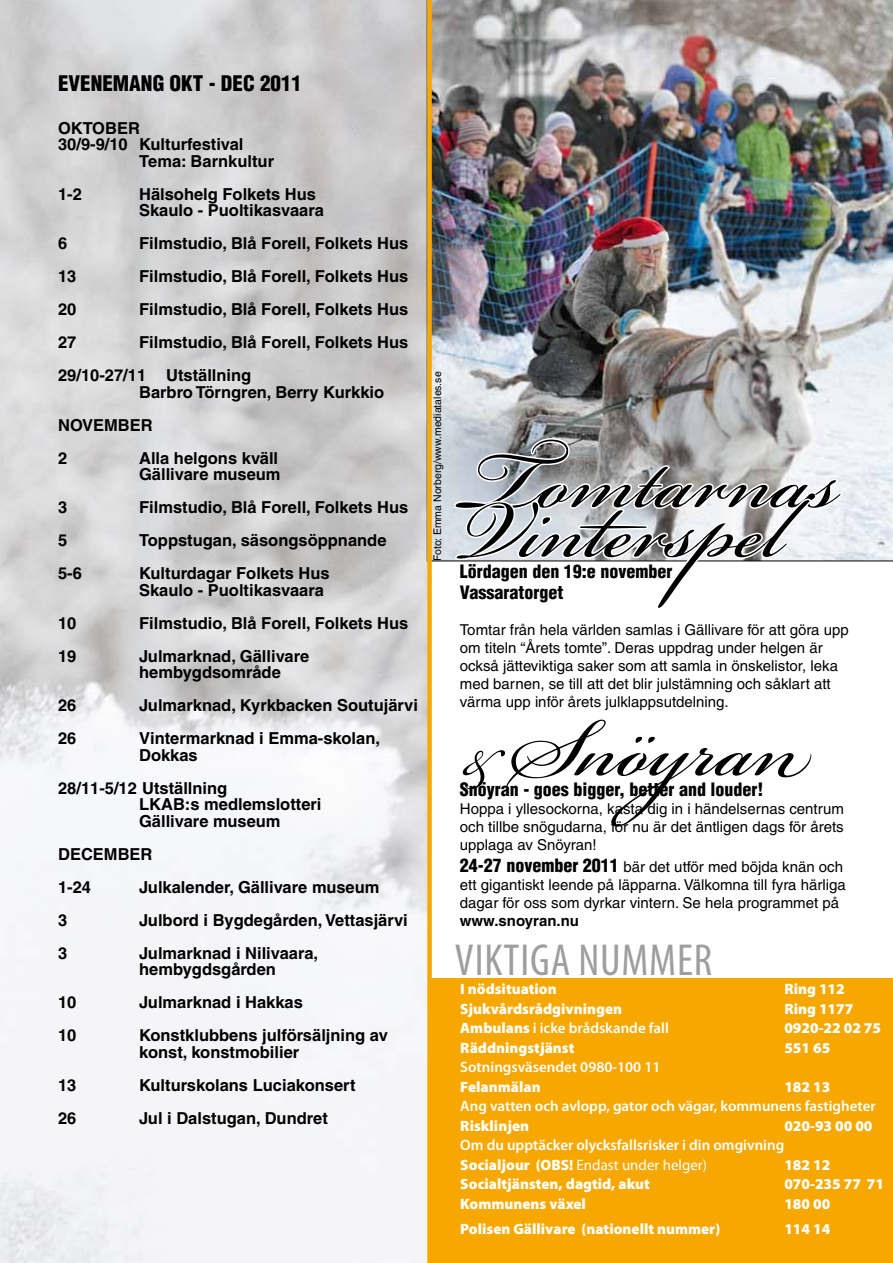
<style>
.page{position:relative;width:893px;height:1263px;background:#fff}
.page>*{position:absolute;margin:0;border:0;box-sizing:border-box;transform-origin:0 0}
.t1{font:127.5px "Bickham Script Pro";color:#000}
.t2{font:82.5px "Bickham Script Pro";color:#000}
.t3{font:condensed 45px "Myriad Pro";letter-spacing:.02em;color:#9c9e9f}
.t4{font:900 condensed 21px "Helvetica";color:#000}
.t5{font:900 condensed 18px/21.6px "Helvetica";color:#000}
.t6{font:700 16.5px/16.5px "Helvetica";color:#000}
.t7{font:15px/18px "Helvetica";color:#000}
.t8{font:900 15px "Myriad Pro";color:#fff}
.t9{font:600 15px/19.5px "Myriad Pro";color:#fff}
.t10{font:700 15px "Helvetica";color:#000}
.t11{font:10.5px "Helvetica";color:#000}
.s1{font-weight:900;font-stretch:condensed;font-size:18px}
.s2{font-weight:900}
.s3{font-weight:400}
</style>
<div class="page">
<img style="left:432px;top:0;width:461px;height:561px">
<div style="left:431px;top:978px;width:462px;height:285px;background:#f7a800"></div>
<div style="left:427px;top:0;width:5px;height:1263px;background:#f7a800"></div>
<svg style="left:453px;top:437px;width:391px;height:125px"></svg>
<p class="t4" style="left:58px;top:70px;width:245px">EVENEMANG OKT - DEC 2011</p>
<p class="t6" style="left:58px;top:119px;width:83px">OKTOBER</p>
<p class="t6" style="left:58px;top:136px;width:187px">30/9-9/10 Kulturfestival</p>
<p class="t6" style="left:139px;top:152px;width:136px">Tema: Barnkultur</p>
<p class="t6" style="left:58px;top:185px;width:25px">1-2</p>
<p class="t6" style="left:139px;top:185px;width:186px">Hälsohelg Folkets Hus<br>Skaulo - Puoltikasvaara</p>
<p class="t6" style="left:58px;top:235px;width:11px">6</p>
<p class="t6" style="left:139px;top:235px;width:271px">Filmstudio, Blå Forell, Folkets Hus</p>
<p class="t6" style="left:58px;top:268px;width:20px">13</p>
<p class="t6" style="left:139px;top:268px;width:271px">Filmstudio, Blå Forell, Folkets Hus</p>
<p class="t6" style="left:58px;top:301px;width:20px">20</p>
<p class="t6" style="left:139px;top:301px;width:271px">Filmstudio, Blå Forell, Folkets Hus</p>
<p class="t6" style="left:58px;top:334px;width:20px">27</p>
<p class="t6" style="left:58px;top:326px;width:352px;line-height:33px;text-indent:81px">Filmstudio, Blå Forell, Folkets Hus<br>29/10-27/11 Utställning</p>
<p class="t6" style="left:58px;top:375px;width:328px;line-height:33px;text-indent:81px">Barbro Törngren, Berry Kurkkio<br>NOVEMBER<br>2</p>
<p class="t6" style="left:139px;top:449px;width:143px">Alla helgons kväll<br>Gällivare museum</p>
<p class="t6" style="left:58px;top:499px;width:11px">3</p>
<p class="t6" style="left:139px;top:499px;width:271px">Filmstudio, Blå Forell, Folkets Hus</p>
<p class="t6" style="left:58px;top:532px;width:11px">5</p>
<p class="t6" style="left:139px;top:532px;width:249px">Toppstugan, säsongsöppnande</p>
<p class="t6" style="left:58px;top:565px;width:25px">5-6</p>
<p class="t6" style="left:139px;top:565px;width:192px">Kulturdagar Folkets Hus<br>Skaulo - Puoltikasvaara</p>
<p class="t6" style="left:58px;top:614px;width:20px">10</p>
<p class="t6" style="left:139px;top:614px;width:271px">Filmstudio, Blå Forell, Folkets Hus</p>
<p class="t6" style="left:58px;top:647px;width:20px">19</p>
<p class="t6" style="left:139px;top:647px;width:172px">Julmarknad, Gällivare hembygdsområde</p>
<p class="t6" style="left:58px;top:697px;width:20px">26</p>
<p class="t6" style="left:139px;top:697px;width:280px">Julmarknad, Kyrkbacken Soutujärvi</p>
<p class="t6" style="left:58px;top:730px;width:20px">26</p>
<p class="t6" style="left:139px;top:730px;width:242px">Vintermarknad i Emma-skolan,<br>Dokkas</p>
<p class="t6" style="left:139px;top:779px;width:184px;text-indent:-81px">28/11-5/12 Utställning<br>LKAB:s medlemslotteri<br>Gällivare museum</p>
<p class="t6" style="left:58px;top:837px;width:96px;line-height:33px">DECEMBER<br>1-24</p>
<p class="t6" style="left:139px;top:878px;width:242px">Julkalender, Gällivare museum</p>
<p class="t6" style="left:58px;top:911px;width:11px">3</p>
<p class="t6" style="left:139px;top:911px;width:270px">Julbord i Bygdegården, Vettasjärvi</p>
<p class="t6" style="left:58px;top:944px;width:11px">3</p>
<p class="t6" style="left:139px;top:944px;width:181px">Julmarknad i Nilivaara, hembygdsgården</p>
<p class="t6" style="left:58px;top:994px;width:20px">10</p>
<p class="t6" style="left:139px;top:994px;width:165px">Julmarknad i Hakkas</p>
<p class="t6" style="left:58px;top:1027px;width:20px">10</p>
<p class="t6" style="left:139px;top:1027px;width:250px">Konstklubbens julförsäljning av konst, konstmobilier</p>
<p class="t6" style="left:58px;top:1076px;width:20px">13</p>
<p class="t6" style="left:139px;top:1076px;width:218px">Kulturskolans Luciakonsert</p>
<p class="t6" style="left:58px;top:1109px;width:20px">26</p>
<p class="t6" style="left:139px;top:1109px;width:190px">Jul i Dalstugan, Dundret</p>
<p class="t11" style="left:431px;top:561px;width:191px;rotate:-90deg">Foto: Emma Norberg/www.mediatales.se</p>
<h1 class="t1" style="left:460px;top:388px;width:385px">Tomtarnas</h1>
<h1 class="t1" style="left:460px;top:438px;width:346px">Vinterspel</h1>
<p class="t5" style="left:460px;top:560px;width:214px">Lördagen den 19:e november<br>Vassaratorget</p>
<p class="t7" style="left:460px;top:621px;width:390px">Tomtar från hela världen samlas i Gällivare för att göra upp om titeln “Årets tomte”. Deras uppdrag under helgen är också jätteviktiga saker som att samla in önskelistor, leka med barnen, se till att det blir julstämning och såklart att värma upp inför årets julklappsutdelning.</p>
<h2 class="t2" style="left:460px;top:698px;width:39px">&amp;</h2>
<h1 class="t1" style="left:510px;top:656px;width:302px">Snöyran</h1>
<p class="t5" style="left:460px;top:779px;width:305px">Snöyran - goes bigger, better and louder!</p>
<p class="t7" style="left:460px;top:800px;width:385px;text-align:justify">Hoppa i yllesockorna, kasta dig in i händelsernas centrum och tillbe snögudarna, för nu är det äntligen dags för årets upplaga av Snöyran!</p>
<p class="t7" style="left:460px;top:858px;width:387px"><span class="s1">24-27 november 2011</span> bär det utför med böjda knän och ett gigantiskt leende på läpparna. Välkomna till fyra härliga dagar för oss som dyrkar vintern. Se hela programmet på</p>
<p class="t10" style="left:460px;top:912px;width:120px">www.snoyran.nu</p>
<h3 class="t3" style="left:455px;top:932px;width:259px">VIKTIGA NUMMER</h3>
<p class="t8" style="left:460px;top:981px;width:98px">I nödsituation</p>
<p class="t8" style="left:784px;top:981px;width:62px">Ring 112</p>
<p class="t8" style="left:460px;top:1000px;width:163px">Sjukvårdsrådgivningen</p>
<p class="t8" style="left:784px;top:1000px;width:71px">Ring 1177</p>
<p class="t9" style="left:460px;top:1018px;width:210px"><span class="s2">Ambulans</span> i icke brådskande fall</p>
<p class="t8" style="left:784px;top:1020px;width:98px">0920-22 02 75</p>
<p class="t8" style="left:460px;top:1039px;width:116px">Räddningstjänst</p>
<p class="t8" style="left:784px;top:1039px;width:47px">551 65</p>
<p class="t9" style="left:460px;top:1057px;width:202px">Sotningsväsendet 0980-100 11</p>
<p class="t8" style="left:460px;top:1078px;width:82px">Felanmälan</p>
<p class="t8" style="left:784px;top:1078px;width:47px">182 13</p>
<p class="t9" style="left:460px;top:1096px;width:417px">Ang vatten och avlopp, gator och vägar, kommunens fastigheter</p>
<p class="t8" style="left:460px;top:1117px;width:70px">Risklinjen</p>
<p class="t8" style="left:784px;top:1117px;width:90px">020-93 00 00</p>
<p class="t9" style="left:460px;top:1135px;width:325px">Om du upptäcker olycksfallsrisker i din omgivning<br><span class="s2">Socialjour (OBS!</span> <span class="s3">Endast under helger)</span></p>
<p class="t8" style="left:784px;top:1156px;width:47px">182 12</p>
<p class="t8" style="left:460px;top:1176px;width:191px">Socialtjänsten, dagtid, akut</p>
<p class="t8" style="left:784px;top:1176px;width:101px">070-235 77 71</p>
<p class="t8" style="left:460px;top:1195px;width:127px">Kommunens växel</p>
<p class="t8" style="left:784px;top:1195px;width:47px">180 00</p>
<p class="t8" style="left:460px;top:1220px;width:261px">Polisen Gällivare (nationellt nummer)</p>
<p class="t8" style="left:784px;top:1220px;width:47px">114 14</p>
</div>
